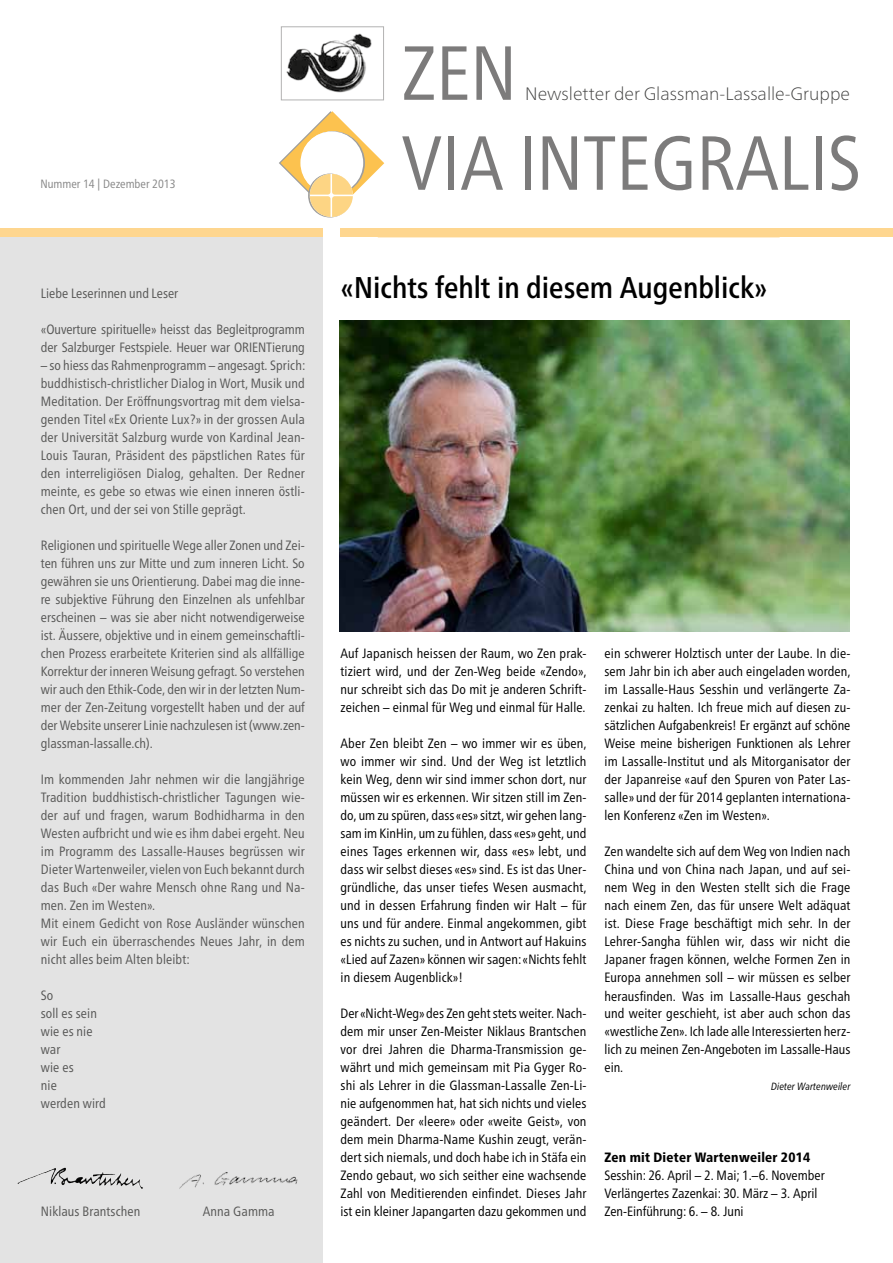
<style>
.page{position:relative;width:893px;height:1263px;background:#fff}
.page>*{position:absolute;margin:0;border:0;box-sizing:border-box;transform-origin:0 0}
.t1{font:condensed 76.5px/90px "Frutiger Neue LT Pro";color:#7c7b7b}
.t2{font:500 condensed 30px "Frutiger Neue LT Pro";color:#000}
.t3{font:100 18px "Frutiger Neue LT Pro";color:#3c3c3b}
.t4{font:condensed 13.5px/18px "Frutiger Neue LT Pro";letter-spacing:.01em;color:#000;text-align:justify}
.t5{font:condensed 13.5px/18px "Frutiger Neue LT Pro";letter-spacing:.01em;color:#575756}
.t6{font:800 condensed 13.5px "Frutiger Neue LT Pro";letter-spacing:.02em;color:#000}
.t7{font:condensed 12px "Frutiger Neue LT Pro";color:#878787}
.t8{font:italic condensed 10.5px "Frutiger Neue LT Pro";letter-spacing:.01em;color:#000}
</style>
<div class="page">
<div style="left:340px;top:229px;width:553px;height:8px;background:#fed68f"></div>
<div style="left:0;top:232px;width:323px;height:1031px;background:#e3e3e3"></div>
<div style="left:0;top:229px;width:323px;height:8px;background:#fed68f"></div>
<img style="left:286px;top:33px;width:86px;height:60px">
<div style="left:281px;top:27px;width:103px;height:73px;border:1px solid #b3b2b2"></div>
<svg style="left:279px;top:111px;width:105px;height:106px"></svg>
<img style="left:17px;top:1167px;width:126px;height:22px">
<img style="left:339px;top:321px;width:510px;height:310px">
<img style="left:179px;top:1172px;width:119px;height:17px">
<p class="t7" style="left:41px;top:177px;width:136px">Nummer 14 | Dezember 2013</p>
<p class="t5" style="left:41px;top:284px;width:139px">Liebe Leserinnen und Leser</p>
<p class="t5" style="left:41px;top:320px;width:265px">«Ouverture spirituelle» heisst das Begleitprogramm der Salzburger Festspiele. Heuer war ORIENTierung</p>
<p class="t5" style="left:41px;top:356px;width:266px;text-align:justify">– so hiess das Rahmenprogramm – angesagt. Sprich: buddhistisch-christlicher Dialog in Wort, Musik und Meditation. Der Eröffnungsvortrag mit dem vielsa&shy;genden Titel «Ex Oriente Lux?» in der grossen Aula der Universität Salzburg wurde von Kardinal Jean-Louis Tauran, Präsident des päpstlichen Rates für den interreligiösen Dialog, gehalten. Der Redner meinte, es gebe so etwas wie einen inneren östli&shy;chen Ort, und der sei von Stille geprägt.</p>
<p class="t5" style="left:41px;top:536px;width:265px;text-align:justify">Religionen und spirituelle Wege aller Zonen und Zei&shy;ten führen uns zur Mitte und zum inneren Licht. So gewähren sie uns Orientierung. Dabei mag die inne&shy;re subjektive Führung den Einzelnen als unfehlbar erscheinen – was sie aber nicht notwendigerweise ist. Äussere, objektive und in einem gemeinschaftli&shy;chen Prozess erarbeitete Kriterien sind als allfällige Korrektur der inneren Weisung gefragt. So verstehen wir auch den Ethik-Code, den wir in der letzten Num&shy;mer der Zen-Zeitung vorgestellt haben und der auf der Website unserer Linie nachzulesen ist (www.zen&shy;glassman-lassalle.ch).</p>
<p class="t5" style="left:41px;top:770px;width:265px">Im kommenden Jahr nehmen wir die langjährige Tradition buddhistisch-christlicher Tagungen wie&shy;der auf und fragen, warum Bodhidharma in den Westen aufbricht und wie es ihm dabei ergeht. Neu im Programm des Lassalle-Hauses begrüssen wir Dieter Wartenweiler, vielen von Euch bekannt durch das Buch «Der wahre Mensch ohne Rang und Na&shy;men. Zen im Westen».<br>Mit einem Gedicht von Rose Ausländer wünschen wir Euch ein überraschendes Neues Jahr, in dem nicht alles beim Alten bleibt:</p>
<p class="t5" style="left:41px;top:986px;width:66px">So<br>soll es sein wie es nie war<br>wie es<br>nie<br>werden wird</p>
<p class="t5" style="left:41px;top:1202px;width:101px">Niklaus Brantschen</p>
<p class="t5" style="left:203px;top:1202px;width:73px">Anna Gamma</p>
<h1 class="t1" style="left:402px;top:28px;width:461px">ZEN<br>VIA INTEGRALIS</h1>
<h3 class="t3" style="left:525px;top:83px;width:326px">Newsletter der Glassman-Lassalle-Gruppe</h3>
<h2 class="t2" style="left:340px;top:270px;width:429px">«Nichts fehlt in diesem Augenblick»</h2>
<p class="t4" style="left:340px;top:644px;width:247px">Auf Japanisch heissen der Raum, wo Zen prak&shy;tiziert wird, und der Zen-Weg beide «Zendo», nur schreibt sich das Do mit je anderen Schrift&shy;zeichen – einmal für Weg und einmal für Halle.</p>
<p class="t4" style="left:340px;top:734px;width:247px">Aber Zen bleibt Zen – wo immer wir es üben, wo immer wir sind. Und der Weg ist letztlich kein Weg, denn wir sind immer schon dort, nur müssen wir es erkennen. Wir sitzen still im Zen&shy;do, um zu spüren, dass «es» sitzt, wir gehen lang&shy;sam im KinHin, um zu fühlen, dass «es» geht, und eines Tages erkennen wir, dass «es» lebt, und dass wir selbst dieses «es» sind. Es ist das Uner&shy;gründliche, das unser tiefes Wesen ausmacht, und in dessen Erfahrung finden wir Halt – für uns und für andere. Einmal angekommen, gibt es nichts zu suchen, und in Antwort auf Hakuins «Lied auf Zazen» können wir sagen: «Nichts fehlt in diesem Augenblick»!</p>
<p class="t4" style="left:340px;top:1004px;width:247px">Der «Nicht-Weg» des Zen geht stets weiter. Nach&shy;dem mir unser Zen-Meister Niklaus Brantschen vor drei Jahren die Dharma-Transmission ge&shy;währt und mich gemeinsam mit Pia Gyger Ro&shy;shi als Lehrer in die Glassman-Lassalle Zen-Li&shy;nie aufgenommen hat, hat sich nichts und vieles geändert. Der «leere» oder «weite Geist», von dem mein Dharma-Name Kushin zeugt, verän&shy;dert sich niemals, und doch habe ich in Stäfa ein Zendo gebaut, wo sich seither eine wachsende Zahl von Meditierenden einfindet. Dieses Jahr ist ein kleiner Japangarten dazu gekommen und</p>
<p class="t4" style="left:604px;top:644px;width:247px">ein schwerer Holztisch unter der Laube. In die&shy;sem Jahr bin ich aber auch eingeladen worden, im Lassalle-Haus Sesshin und verlängerte Za&shy;zenkai zu halten. Ich freue mich auf diesen zu&shy;sätzlichen Aufgabenkreis! Er ergänzt auf schöne Weise meine bisherigen Funktionen als Lehrer im Lassalle-Institut und als Mitorganisator der der Japanreise «auf den Spuren von Pater Las&shy;salle» und der für 2014 geplanten internationa&shy;len Konferenz «Zen im Westen».</p>
<p class="t4" style="left:604px;top:842px;width:247px">Zen wandelte sich auf dem Weg von Indien nach China und von China nach Japan, und auf sei&shy;nem Weg in den Westen stellt sich die Frage nach einem Zen, das für unsere Welt adäquat ist. Diese Frage beschäftigt mich sehr. In der Lehrer-Sangha fühlen wir, dass wir nicht die Japaner fragen können, welche Formen Zen in Europa annehmen soll – wir müssen es selber</p>
<p class="t4" style="left:604px;top:988px;width:247px;line-height:16.5px">herausfinden. Was im Lassalle-Haus geschah und weiter geschieht, ist aber auch schon das</p>
<p class="t4" style="left:604px;top:1022px;width:247px">«westliche Zen». Ich lade alle Interessierten herz&shy;lich zu meinen Zen-Angeboten im Lassalle-Haus ein.</p>
<p class="t8" style="left:771px;top:1080px;width:81px">Dieter Wartenweiler</p>
<p class="t6" style="left:604px;top:1149px;width:207px">Zen mit Dieter Wartenweiler 2014</p>
<p class="t4" style="left:604px;top:1166px;width:222px;text-align:left">Sesshin: 26. April – 2. Mai; 1.–6. November<br>Verlängertes Zazenkai: 30. März – 3. April<br>Zen-Einführung: 6. – 8. Juni</p>
</div>
